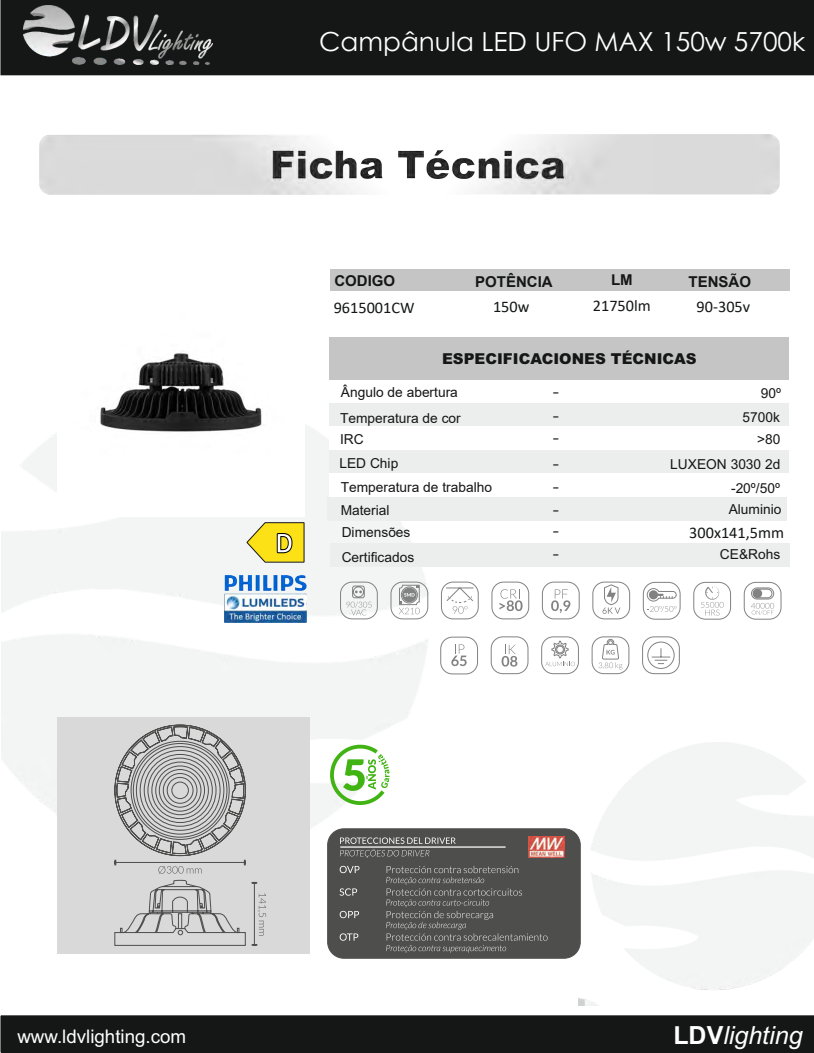
<style>
.page{position:relative;width:814px;height:1053px;background:#fff}
.page>*{position:absolute;margin:0;border:0;box-sizing:border-box;transform-origin:0 0}
.t1{font:700 30.38px "Calibri";color:#fff;scale:.92 1}
.t2{font:26.25px "Century Gothic";color:#fff}
.t3{font:italic 25px "Arial";color:#fff}
.t4{font:18.75px "Arial";color:#fff}
.t5{font:18.75px/23.2px "Century Gothic";color:#151616;text-align:justify}
.t6{font:16.25px "Calibri";color:#151616}
.t7{font:900 15px "Arial";color:#151616}
.t8{font:700 15px "Arial";color:#151616}
.t9{font:13.75px/25.8px "Arial";color:#151616}
.s1{font-weight:700;font-style:normal}
</style>
<div class="page">
<img style="left:2px;top:498px;width:450px;height:122px">
<svg style="left:1px;top:75px;width:813px;height:423px"></svg>
<div style="left:304px;top:119px;width:488px;height:60px;background:#fff;border:1px solid #d9d9da;border-radius:11px"></div>
<div style="left:52px;top:119px;width:516px;height:60px;background:#fff;border:1px solid #d9d9da;border-radius:11px"></div>
<div style="left:330px;top:269px;width:459px;height:22px;background:#c5c5c5"></div>
<div style="left:330px;top:337px;width:459px;height:42px;background:#c5c5c5"></div>
<div style="left:329px;top:380px;width:459px;height:23px;background:#fff"></div>
<div style="left:330px;top:403px;width:459px;height:23px;background:#eceded"></div>
<div style="left:330px;top:449px;width:459px;height:23px;background:#eceded"></div>
<div style="left:328px;top:497px;width:459px;height:24px;background:#eceded"></div>
<div style="left:330px;top:543px;width:459px;height:24px;background:#eceded"></div>
<div style="left:330px;top:473px;width:459px;height:23px;background:#fff"></div>
<div style="left:330px;top:426px;width:459px;height:24px;background:#fff"></div>
<div style="left:0;top:0;width:814px;height:75px;background:#151616"></div>
<img style="left:23px;top:5px;width:189px;height:60px">
<div style="left:1px;top:1015px;width:813px;height:37px;background:#151616"></div>
<div style="left:57px;top:717px;width:252px;height:237px;background:#d9d9da"></div>
<img style="left:578px;top:742px;width:236px;height:262px">
<img style="left:39px;top:134px;width:740px;height:61px">
<img style="left:57px;top:268px;width:247px;height:248px">
<svg style="left:330px;top:744px;width:59px;height:61px"></svg>
<div style="left:328px;top:828px;width:252px;height:130px;background:#4e4e4d;border-radius:16px"></div>
<div style="left:327px;top:828px;width:253px;height:130px;border:1px solid #4e4e4d;border-radius:16px"></div>
<svg style="left:340px;top:837px;width:116px;height:20px"></svg>
<svg style="left:339px;top:865px;width:208px;height:87px"></svg>
<hr style="left:340px;top:846px;width:165px;height:1px;background:#fff">
<img style="left:529px;top:836px;width:35px;height:21px">
<hr style="left:254px;top:881px;width:1px;height:62px;background:#4e4e4d">
<svg style="left:257px;top:893px;width:9px;height:42px"></svg>
<svg style="left:114px;top:724px;width:132px;height:221px"></svg>
<svg style="left:441px;top:581px;width:38px;height:38px"></svg>
<svg style="left:643px;top:582px;width:37px;height:37px"></svg>
<svg style="left:551px;top:589px;width:19px;height:24px"></svg>
<div style="left:542px;top:582px;width:37px;height:37px;border:1px solid #818281;border-radius:12px"></div>
<svg style="left:501px;top:644px;width:16px;height:22px"></svg>
<div style="left:491px;top:636px;width:37px;height:37px;border:1px solid #818281;border-radius:12px"></div>
<svg style="left:499px;top:589px;width:23px;height:22px"></svg>
<div style="left:492px;top:582px;width:37px;height:37px;border:1px solid #818281;border-radius:12px"></div>
<svg style="left:541px;top:636px;width:38px;height:38px"></svg>
<svg style="left:451px;top:644px;width:15px;height:22px"></svg>
<div style="left:440px;top:637px;width:38px;height:37px;border:1px solid #818281;border-radius:12px"></div>
<svg style="left:340px;top:581px;width:38px;height:38px"></svg>
<svg style="left:592px;top:581px;width:38px;height:38px"></svg>
<div style="left:693px;top:582px;width:38px;height:37px;border:1px solid #818281;border-radius:12px"></div>
<svg style="left:701px;top:586px;width:22px;height:29px"></svg>
<div style="left:744px;top:582px;width:37px;height:37px;border:1px solid #818281;border-radius:12px"></div>
<svg style="left:751px;top:587px;width:23px;height:27px"></svg>
<div style="left:753px;top:589px;width:9px;height:9px;background:#818281;border-radius:50%"></div>
<svg style="left:390px;top:581px;width:38px;height:38px"></svg>
<svg style="left:642px;top:636px;width:38px;height:38px"></svg>
<svg style="left:592px;top:636px;width:37px;height:38px"></svg>
<img style="left:224px;top:575px;width:83px;height:47px">
<svg style="left:246px;top:522px;width:59px;height:40px;background:#e1ce3b"></svg>
<h2 class="t2" style="left:319px;top:23px;width:488px">Campânula LED UFO MAX 150w 5700k</h2>
<p class="t8" style="left:334px;top:275px;width:62px">CODIGO</p>
<p class="t8" style="left:475px;top:271px;width:79px">POTÊNCIA</p>
<p class="t8" style="left:611px;top:274px;width:23px">LM</p>
<p class="t8" style="left:688px;top:271px;width:64px">TENSÃO</p>
<p class="t6" style="left:334px;top:296px;width:82px">9615001CW</p>
<p class="t6" style="left:493px;top:295px;width:38px">150w</p>
<p class="t6" style="left:593px;top:294px;width:59px">21750lm</p>
<p class="t6" style="left:696px;top:295px;width:55px">90-305v</p>
<h1 class="t1" style="left:275px;top:521px;width:21px">D</h1>
<p class="t7" style="left:442px;top:353px;width:256px">ESPECIFICACIONES TÉCNICAS</p>
<p class="t9" style="left:340px;top:379px;width:122px">Ângulo de abertura<br>Temperatura de cor</p>
<p class="t9" style="left:340px;top:428px;width:25px">IRC</p>
<p class="t9" style="left:341px;top:473px;width:153px">Temperatura de trabalho</p>
<h3 class="t5" style="left:553px;top:381px;width:8px">- - -</h3>
<p class="t9" style="left:339px;top:451px;width:60px">LED Chip</p>
<h3 class="t5" style="left:553px;top:453px;width:8px">-</h3>
<p class="t9" style="left:341px;top:500px;width:71px;line-height:22.2px">Material<br>Dimensões</p>
<h3 class="t5" style="left:553px;top:476px;width:8px">-</h3>
<h3 class="t5" style="left:553px;top:499px;width:8px">-</h3>
<h3 class="t5" style="left:553px;top:520px;width:8px">-</h3>
<p class="t9" style="left:761px;top:380px;width:22px">90º</p>
<p class="t9" style="left:742px;top:404px;width:39px">5700k</p>
<p class="t9" style="left:757px;top:428px;width:25px">&gt;80</p>
<p class="t9" style="left:731px;top:476px;width:51px">-20º/50º</p>
<p class="t9" style="left:670px;top:452px;width:112px">LUXEON 3030 2d</p>
<p class="t9" style="left:729px;top:497px;width:54px">Aluminio</p>
<p class="t6" style="left:689px;top:521px;width:96px">300x141,5mm</p>
<p class="t9" style="left:342px;top:545px;width:74px">Certificados</p>
<h3 class="t5" style="left:553px;top:543px;width:8px">-</h3>
<p class="t9" style="left:720px;top:542px;width:62px">CE&amp;Rohs</p>
<h3 class="t4" style="left:17px;top:1028px;width:170px">www.ldvlighting.com</h3>
<h3 class="t3" style="left:673px;top:1026px;width:131px"><span class="s1">LDV</span>lighting</h3>
</div>
